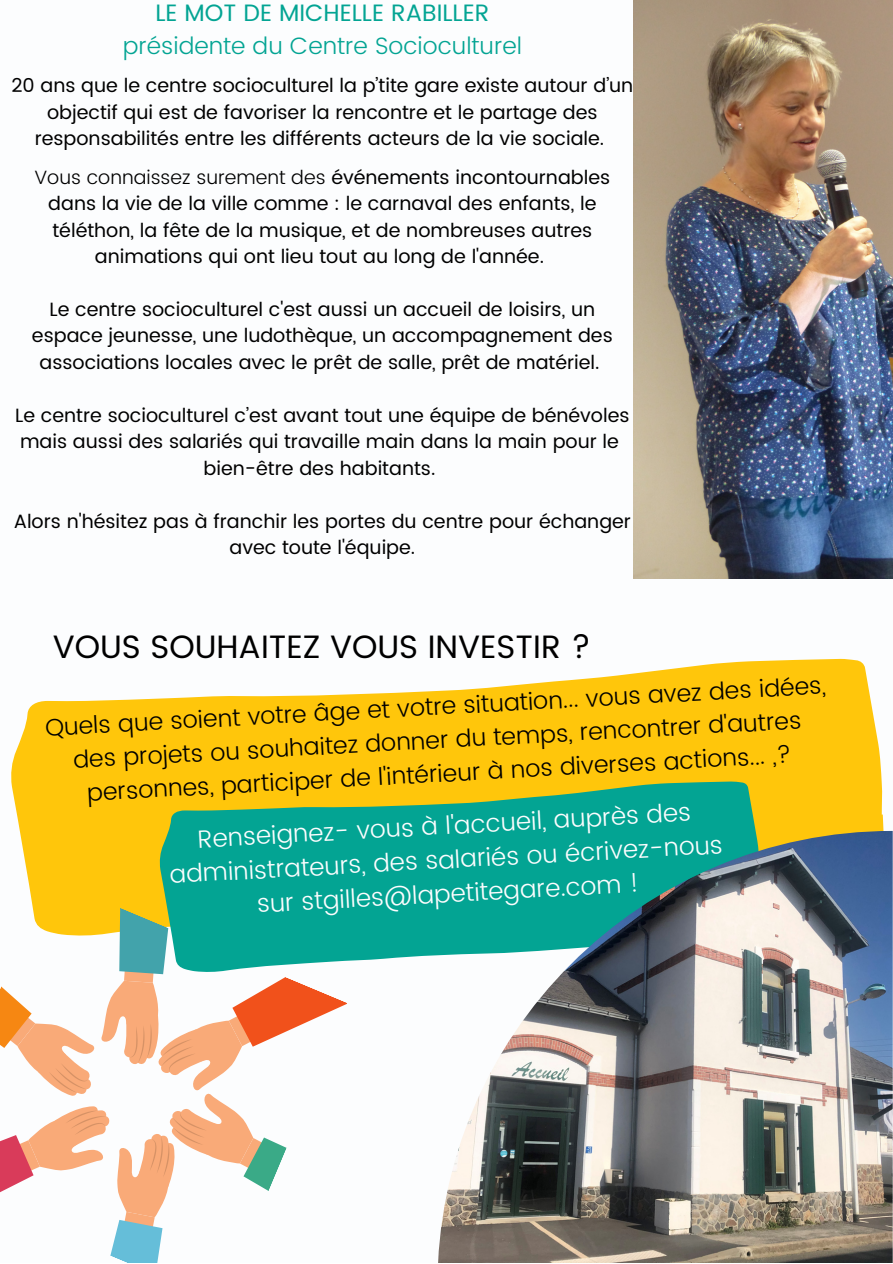
<style>
.page{position:relative;width:893px;height:1264px;background:#fff}
.page>*{position:absolute;margin:0;border:0;box-sizing:border-box;transform-origin:0 0}
.t1{font:32.4px "Poppins";color:#000}
.t2{font:300 25.05px/33.9px "Poppins";color:#fcfdfe;text-align:center}
.t3{font:300 24px/33.6px "Poppins";color:#000;text-align:center}
.t4{font:300 23.7px "Poppins";color:#03a493}
.t5{font:23.7px "Poppins";color:#03a493}
.t6{font:19.2px/26.4px "Poppins";color:#000;text-align:center}
.s1{font-weight:300}
</style>
<div class="page">
<img style="left:633px;top:0;width:259px;height:578px">
<svg style="left:11px;top:659px;width:873px;height:248px;fill:#ffc60b"></svg>
<svg style="left:159px;top:781px;width:603px;height:180px;background:#39ab76"></svg>
<svg style="left:0;top:907px;width:347px;height:355px"></svg>
<img style="left:437px;top:831px;width:455px;height:431px">
<p class="t5" style="left:155px;top:-1px;width:335px">LE MOT DE MICHELLE RABILLER</p>
<p class="t4" style="left:123px;top:32px;width:400px">présidente du Centre Socioculturel</p>
<p class="t6" style="left:11px;top:72px;width:623px">20 ans que le centre socioculturel la p’tite gare existe autour d’un objectif qui est de favoriser la rencontre et le partage des responsabilités entre les différents acteurs de la vie sociale.</p>
<p class="t6" style="left:34px;top:164px;width:577px"><span class="s1">Vous connaissez surement des</span> événements incontournables dans la vie de la ville comme : le carnaval des enfants, le téléthon, la fête de la musique, et de nombreuses autres animations qui ont lieu tout au long de l'année.</p>
<p class="t6" style="left:32px;top:296px;width:582px">Le centre socioculturel c'est aussi un accueil de loisirs, un espace jeunesse, une ludothèque, un accompagnement des associations locales avec le prêt de salle, prêt de matériel.</p>
<p class="t6" style="left:15px;top:402px;width:615px">Le centre socioculturel c’est avant tout une équipe de bénévoles mais aussi des salariés qui travaille main dans la main pour le bien-être des habitants.</p>
<p class="t6" style="left:14px;top:508px;width:618px">Alors n'hésitez pas à franchir les portes du centre pour échanger avec toute l'équipe.</p>
<h1 class="t1" style="left:53px;top:628px;width:539px">VOUS SOUHAITEZ VOUS INVESTIR ?</h1>
<p class="t3" style="left:44px;top:710px;width:783px;rotate:-3deg">Quels que soient votre âge et votre situation... vous avez des idées, des projets ou souhaitez donner du temps, rencontrer d'autres personnes, participer de l'intérieur à nos diverses actions... ,?</p>
<h2 class="t2" style="left:167px;top:823px;width:555px;rotate:-3deg">Renseignez- vous à l'accueil, auprès des administrateurs, des salariés ou écrivez-nous sur stgilles@lapetitegare.com !</h2>
</div>
